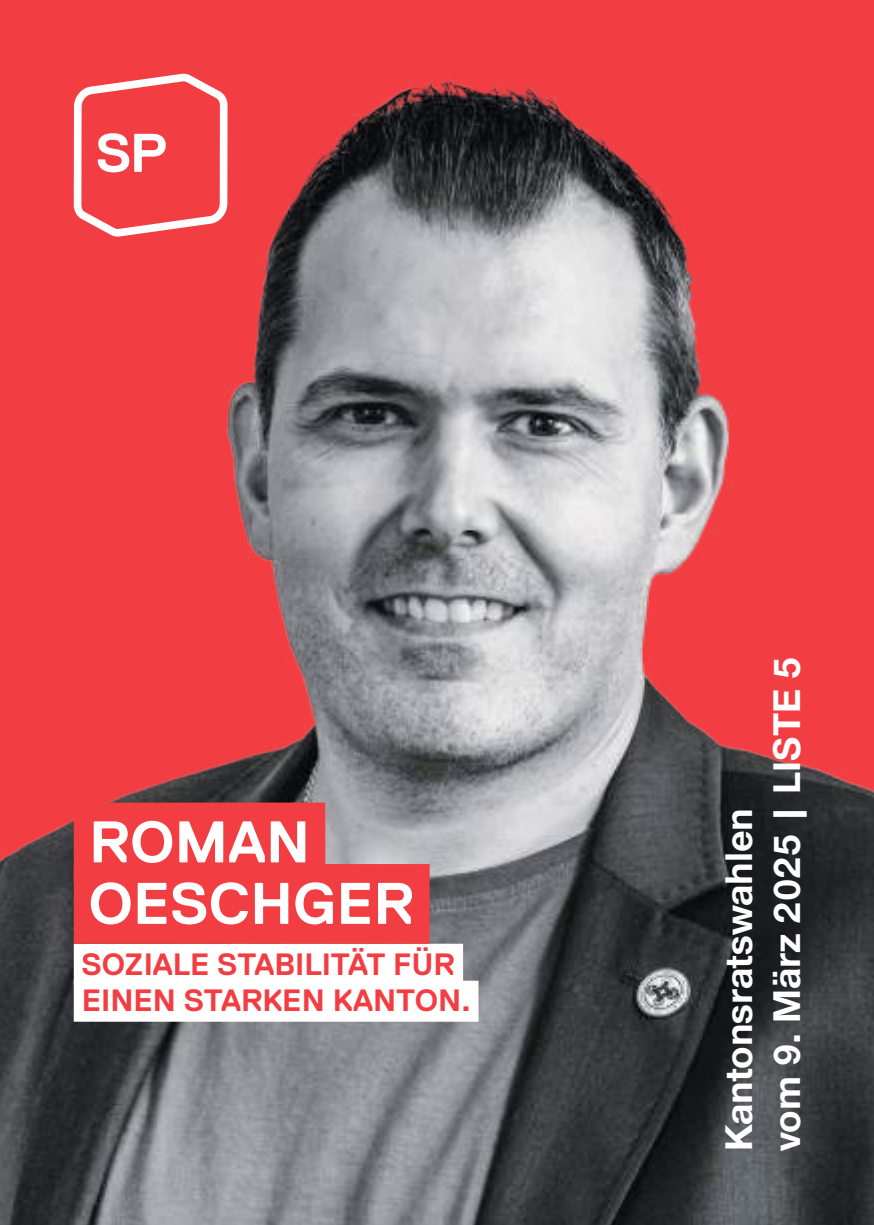
<style>
.page{position:relative;width:874px;height:1225px;background:#fff}
.page>*{position:absolute;margin:0;border:0;box-sizing:border-box;transform-origin:0 0}
.t1{font:700 58.6px/61.4px "Replica";color:#fff}
.t2{font:700 40px/48px "Nimbus San Nov";color:#fff}
.t3{font:700 30.8px/37px "Replica";color:#f23d42}
</style>
<div class="page">
<img style="left:0;top:0;width:873px;height:1225px">
<svg style="left:74px;top:74px;width:153px;height:163px"></svg>
<div style="left:74px;top:943px;width:389px;height:41px;background:#fff"></div>
<div style="left:74px;top:980px;width:404px;height:41px;background:#fff"></div>
<div style="left:74px;top:802px;width:251px;height:80px;background:#f23d42"></div>
<div style="left:74px;top:864px;width:355px;height:79px;background:#f23d42"></div>
<h1 class="t1" style="left:88px;top:811px;width:327px">ROMAN<br>OESCHGER</h1>
<p class="t3" style="left:81px;top:945px;width:391px">SOZIALE STABILITÄT FÜR<br>EINEN STARKEN KANTON.</p>
<p class="t2" style="left:714px;top:1151px;width:496px;rotate:-90deg">Kantonsratswahlen<br>vom 9. März 2025 | LISTE 5</p>
</div>
